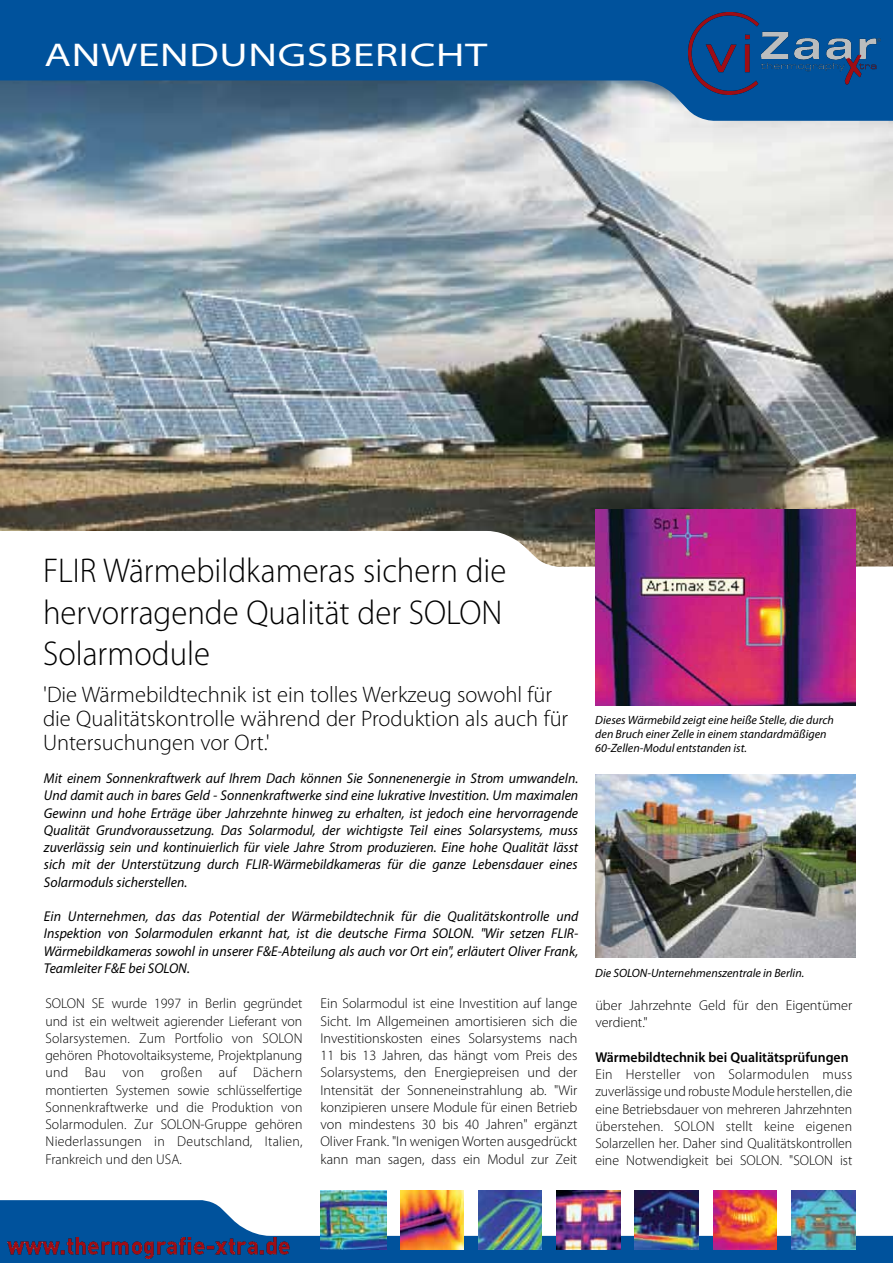
<style>
.page{position:relative;width:893px;height:1263px;background:#fff}
.page>*{position:absolute;margin:0;border:0;box-sizing:border-box;transform-origin:0 0}
.t1{font:300 34.5px/41.4px "Myriad Pro";color:#000;text-align:justify;scale:.95 1}
.t2{font:semi-expanded 33px "Myriad Pro";letter-spacing:.02em;color:#fff;scale:1.2 1}
.t3{font:300 22.5px/24px "Myriad Pro";color:#000}
.t4{font:300 14.25px/17.2px "Myriad Pro";color:#000;text-align:justify}
.t5{font:italic 14.25px/17.2px "Myriad Pro";color:#000;text-align:justify}
.t6{font:600 14.25px "Myriad Pro";color:#000}
.t7{font:italic 12px/14.4px "Myriad Pro";color:#000}
</style>
<div class="page">
<img style="left:0;top:122px;width:893px;height:445px">
<svg style="left:0;top:0;width:893px;height:122px;background:#1c5d97"></svg>
<svg style="left:0;top:1200px;width:893px;height:63px;fill:#00529c"></svg>
<img style="left:557px;top:1191px;width:63px;height:58px">
<img style="left:635px;top:1191px;width:64px;height:58px">
<img style="left:792px;top:1191px;width:63px;height:58px">
<img style="left:714px;top:1191px;width:63px;height:58px">
<img style="left:320px;top:1191px;width:67px;height:58px">
<img style="left:479px;top:1191px;width:63px;height:58px">
<img style="left:595px;top:509px;width:260px;height:196px">
<img style="left:595px;top:774px;width:260px;height:183px">
<img style="left:400px;top:1191px;width:64px;height:58px">
<img style="left:689px;top:13px;width:194px;height:82px">
<img style="left:7px;top:1238px;width:284px;height:20px">
<h2 class="t2" style="left:44px;top:35px;width:370px">ANWENDUNGSBERICHT</h2>
<h1 class="t1" style="left:43px;top:550px;width:489px">FLIR Wärmebildkameras sichern die hervorragende Qualität der SOLON Solarmodule</h1>
<h3 class="t3" style="left:43px;top:682px;width:527px">'Die Wärmebildtechnik ist ein tolles Werkzeug sowohl für die Qualitätskontrolle während der Produktion als auch für<br>Untersuchungen vor Ort.'</h3>
<p class="t5" style="left:44px;top:769px;width:536px">Mit einem Sonnenkraftwerk auf Ihrem Dach können Sie Sonnenenergie in Strom umwandeln.<br>Und damit auch in bares Geld - Sonnenkraftwerke sind eine lukrative Investition. Um maximalen Gewinn und hohe Erträge über Jahrzehnte hinweg zu erhalten, ist jedoch eine hervorragende Qualität Grundvoraussetzung. Das Solarmodul, der wichtigste Teil eines Solarsystems, muss zuverlässig sein und kontinuierlich für viele Jahre Strom produzieren. Eine hohe Qualität lässt sich mit der Unterstützung durch FLIR-Wärmebildkameras für die ganze Lebensdauer eines Solarmoduls sicherstellen.</p>
<p class="t5" style="left:44px;top:907px;width:536px">Ein Unternehmen, das das Potential der Wärmebildtechnik für die Qualitätskontrolle und Inspektion von Solarmodulen erkannt hat, ist die deutsche Firma SOLON. "Wir setzen FLIR-Wärmebildkameras sowohl in unserer F&amp;E-Abteilung als auch vor Ort ein", erläutert Oliver Frank, Teamleiter F&amp;E bei SOLON.</p>
<p class="t7" style="left:595px;top:712px;width:240px">Dieses Wärmebild zeigt eine heiße Stelle, die durch den Bruch einer Zelle in einem standardmäßigen<br>60-Zellen-Modul entstanden ist.</p>
<p class="t7" style="left:595px;top:965px;width:210px">Die SOLON-Unternehmenszentrale in Berlin.</p>
<p class="t4" style="left:45px;top:995px;width:259px">SOLON SE wurde 1997 in Berlin gegründet und ist ein weltweit agierender Lieferant von Solarsystemen. Zum Portfolio von SOLON gehören Photovoltaiksysteme, Projektplanung und Bau von großen auf Dächern montierten Systemen sowie schlüsselfertige Sonnenkraftwerke und die Produktion von Solarmodulen. Zur SOLON-Gruppe gehören Niederlassungen in Deutschland, Italien, Frankreich und den USA.</p>
<p class="t4" style="left:320px;top:995px;width:258px">Ein Solarmodul ist eine Investition auf lange Sicht. Im Allgemeinen amortisieren sich die Investitionskosten eines Solarsystems nach 11 bis 13 Jahren, das hängt vom Preis des Solarsystems, den Energiepreisen und der Intensität der Sonneneinstrahlung ab. "Wir konzipieren unsere Module für einen Betrieb von mindestens 30 bis 40 Jahren" ergänzt Oliver Frank. "In wenigen Worten ausgedrückt kann man sagen, dass ein Modul zur Zeit</p>
<p class="t4" style="left:595px;top:996px;width:258px">über Jahrzehnte Geld für den Eigentümer verdient."</p>
<p class="t6" style="left:595px;top:1048px;width:255px">Wärmebildtechnik bei Qualitätsprüfungen</p>
<p class="t4" style="left:595px;top:1065px;width:258px">Ein Hersteller von Solarmodulen muss zuverlässige und robuste Module herstellen, die eine Betriebsdauer von mehreren Jahrzehnten überstehen. SOLON stellt keine eigenen Solarzellen her. Daher sind Qualitätskontrollen eine Notwendigkeit bei SOLON. "SOLON ist</p>
</div>
